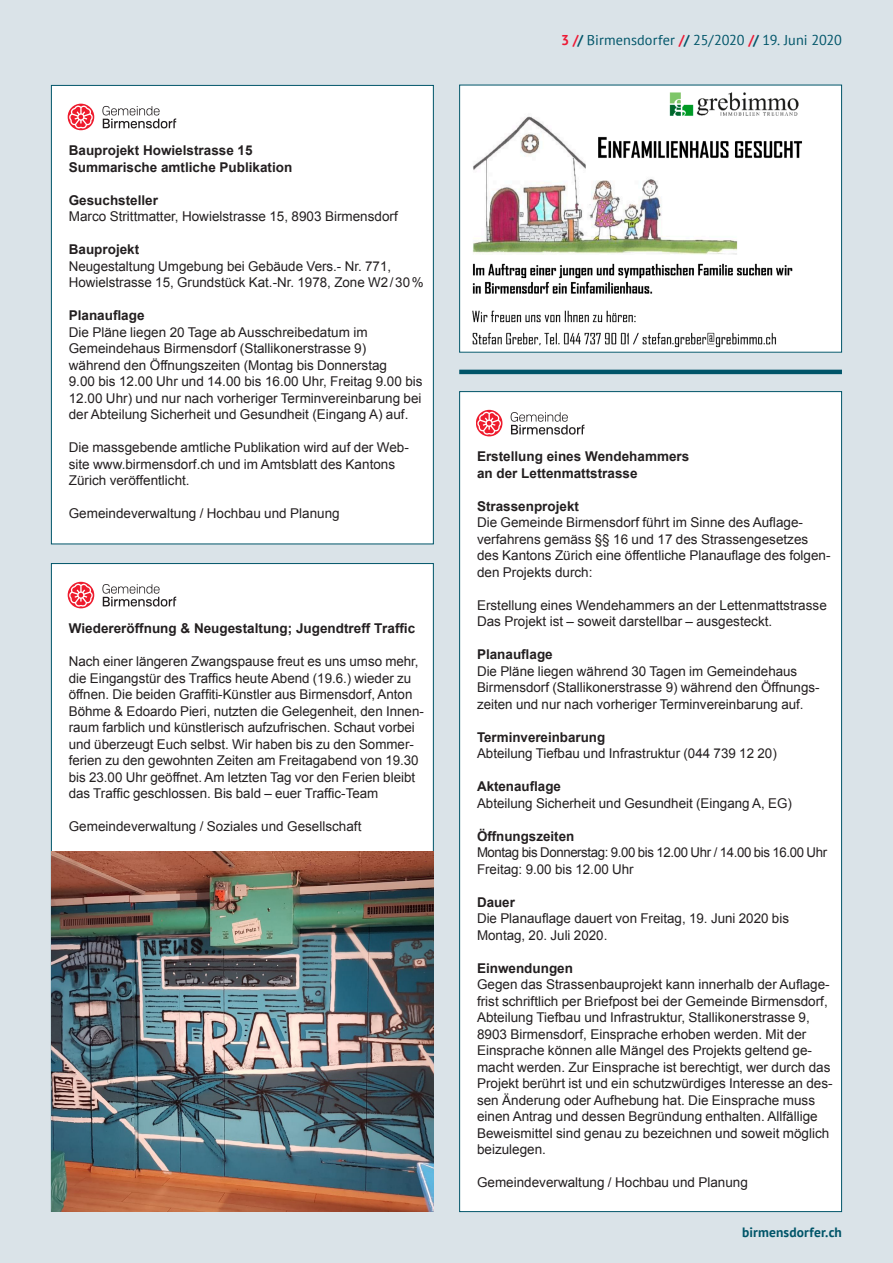
<style>
.page{position:relative;width:893px;height:1263px;background:#dae3e8}
.page>*{position:absolute;margin:0;border:0;box-sizing:border-box;transform-origin:0 0}
.t1{font:14.25px "PT Sans";letter-spacing:.005em;color:#005569}
.t2{font:13.5px/16.5px "Arial";color:#231f20}
.t3{font:700 13.5px/16.5px "Arial";color:#231f20}
.t4{font:13.5px/16.5px "Arial";letter-spacing:-.03em;color:#231f20}
.t5{font:700 13.5px "PT Sans";letter-spacing:.01em;color:#005569}
.s1{font-weight:700;color:#ed1a35}
.s2{font-weight:700}
</style>
<div class="page">
<hr style="left:459px;top:370px;width:383px;height:4px;background:#005569">
<img style="left:461px;top:87px;width:379px;height:264px">
<div style="left:459px;top:85px;width:383px;height:268px;border:1px solid #005569"></div>
<div style="left:51px;top:85px;width:382px;height:459px;background:#fff"></div>
<svg style="left:68px;top:104px;width:26px;height:26px"></svg>
<svg style="left:102px;top:106px;width:74px;height:22px"></svg>
<svg style="left:69px;top:106px;width:24px;height:23px"></svg>
<div style="left:460px;top:392px;width:382px;height:819px;background:#fff"></div>
<svg style="left:476px;top:410px;width:26px;height:26px"></svg>
<svg style="left:511px;top:412px;width:73px;height:23px"></svg>
<svg style="left:477px;top:412px;width:24px;height:23px"></svg>
<div style="left:51px;top:563px;width:382px;height:648px;background:#fff"></div>
<svg style="left:68px;top:582px;width:26px;height:26px"></svg>
<svg style="left:102px;top:584px;width:74px;height:22px"></svg>
<svg style="left:69px;top:584px;width:24px;height:23px"></svg>
<img style="left:52px;top:852px;width:381px;height:359px">
<p class="t3" style="left:69px;top:143px;width:225px">Bauprojekt Howielstrasse 15<br>Summarische amtliche Publikation</p>
<p class="t3" style="left:69px;top:192px;width:91px">Gesuchsteller</p>
<p class="t2" style="left:69px;top:208px;width:330px">Marco Strittmatter, Howielstrasse 15, 8903 Birmensdorf</p>
<p class="t3" style="left:69px;top:242px;width:72px">Bauprojekt</p>
<p class="t2" style="left:69px;top:258px;width:356px">Neugestaltung Umgebung bei Gebäude Vers.- Nr. 771,<br>Howielstrasse 15, Grundstück Kat.-Nr. 1978, Zone W2/30%</p>
<p class="t3" style="left:69px;top:308px;width:77px">Planauflage</p>
<p class="t2" style="left:69px;top:324px;width:355px">Die Pläne liegen 20 Tage ab Ausschreibedatum im Gemeindehaus Birmensdorf (Stallikonerstrasse 9)<br>während den Öffnungszeiten (Montag bis Donnerstag<br>9.00 bis 12.00 Uhr und 14.00 bis 16.00 Uhr, Freitag 9.00 bis 12.00 Uhr) und nur nach vorheriger Terminvereinbarung bei der Abteilung Sicherheit und Gesundheit (Eingang A) auf.</p>
<p class="t2" style="left:69px;top:439px;width:342px">Die massgebende amtliche Publikation wird auf der Web&shy;site www.birmensdorf.ch und im Amtsblatt des Kantons<br>Zürich veröffentlicht.</p>
<p class="t2" style="left:69px;top:505px;width:272px">Gemeindeverwaltung / Hochbau und Planung</p>
<p class="t3" style="left:69px;top:621px;width:348px">Wiedereröffnung &amp; Neugestaltung; Jugendtreff Traffic</p>
<p class="t2" style="left:69px;top:653px;width:357px">Nach einer längeren Zwangspause freut es uns umso mehr, die Eingangstür des Traffics heute Abend (19.6.) wieder zu öffnen. Die beiden Graffiti-Künstler aus Birmensdorf, Anton Böhme &amp; Edoardo Pieri, nutzten die Gelegenheit, den Innen&shy;raum farblich und künstlerisch aufzufrischen. Schaut vorbei und überzeugt Euch selbst. Wir haben bis zu den Sommer&shy;ferien zu den gewohnten Zeiten am Freitagabend von 19.30 bis 23.00 Uhr geöffnet. Am letzten Tag vor den Ferien bleibt das Traffic geschlossen. Bis bald – euer Traffic-Team</p>
<p class="t2" style="left:69px;top:818px;width:294px">Gemeindeverwaltung / Soziales und Gesellschaft</p>
<p class="t1" style="left:561px;top:31px;width:282px"><span class="s1">3 /</span><span class="s2">/</span> Birmensdorfer <span class="s1">/</span><span class="s2">/</span> 25/2020 <span class="s1">/</span><span class="s2">/</span> 19. Juni 2020</p>
<p class="t3" style="left:477px;top:449px;width:214px">Erstellung eines Wendehammers an der Lettenmattstrasse</p>
<p class="t3" style="left:477px;top:498px;width:104px">Strassenprojekt</p>
<p class="t2" style="left:477px;top:514px;width:355px">Die Gemeinde Birmensdorf führt im Sinne des Auflage&shy;verfahrens gemäss §§ 16 und 17 des Strassengesetzes des Kantons Zürich eine öffentliche Planauflage des folgen&shy;den Projekts durch:</p>
<p class="t2" style="left:477px;top:597px;width:351px">Erstellung eines Wendehammers an der Lettenmattstrasse<br>Das Projekt ist – soweit darstellbar – ausgesteckt.</p>
<p class="t3" style="left:477px;top:647px;width:77px">Planauflage</p>
<p class="t2" style="left:477px;top:663px;width:344px">Die Pläne liegen während 30 Tagen im Gemeindehaus<br>Birmensdorf (Stallikonerstrasse 9) während den Öffnungs&shy;zeiten und nur nach vorheriger Terminvereinbarung auf.</p>
<p class="t3" style="left:477px;top:729px;width:130px">Terminvereinbarung</p>
<p class="t2" style="left:477px;top:745px;width:301px">Abteilung Tiefbau und Infrastruktur (044 739 12 20)</p>
<p class="t3" style="left:477px;top:779px;width:85px">Aktenauflage</p>
<p class="t2" style="left:477px;top:795px;width:316px">Abteilung Sicherheit und Gesundheit (Eingang A, EG)</p>
<p class="t3" style="left:477px;top:828px;width:99px">Öffnungszeiten</p>
<p class="t4" style="left:477px;top:844px;width:352px">Montag bis Donnerstag: 9.00 bis 12.00 Uhr / 14.00 bis 16.00 Uhr<br>Freitag: 9.00 bis 12.00 Uhr</p>
<p class="t3" style="left:477px;top:894px;width:39px">Dauer</p>
<p class="t2" style="left:477px;top:910px;width:313px">Die Planauflage dauert von Freitag, 19. Juni 2020 bis<br>Montag, 20. Juli 2020.</p>
<p class="t3" style="left:477px;top:960px;width:98px">Einwendungen</p>
<p class="t2" style="left:477px;top:976px;width:357px">Gegen das Strassenbauprojekt kann innerhalb der Auflage&shy;frist schriftlich per Briefpost bei der Gemeinde Birmensdorf, Abteilung Tiefbau und Infrastruktur, Stallikonerstrasse 9, 8903 Birmensdorf, Einsprache erhoben werden. Mit der Einsprache können alle Mängel des Projekts geltend ge&shy;macht werden. Zur Einsprache ist berechtigt, wer durch das Projekt berührt ist und ein schutzwürdiges Interesse an des&shy;sen Änderung oder Aufhebung hat. Die Einsprache muss einen Antrag und dessen Begründung enthalten. Allfällige Beweismittel sind genau zu bezeichnen und soweit möglich beizulegen.</p>
<p class="t2" style="left:477px;top:1174px;width:272px">Gemeindeverwaltung / Hochbau und Planung</p>
<p class="t5" style="left:742px;top:1224px;width:101px">birmensdorfer.ch</p>
</div>
